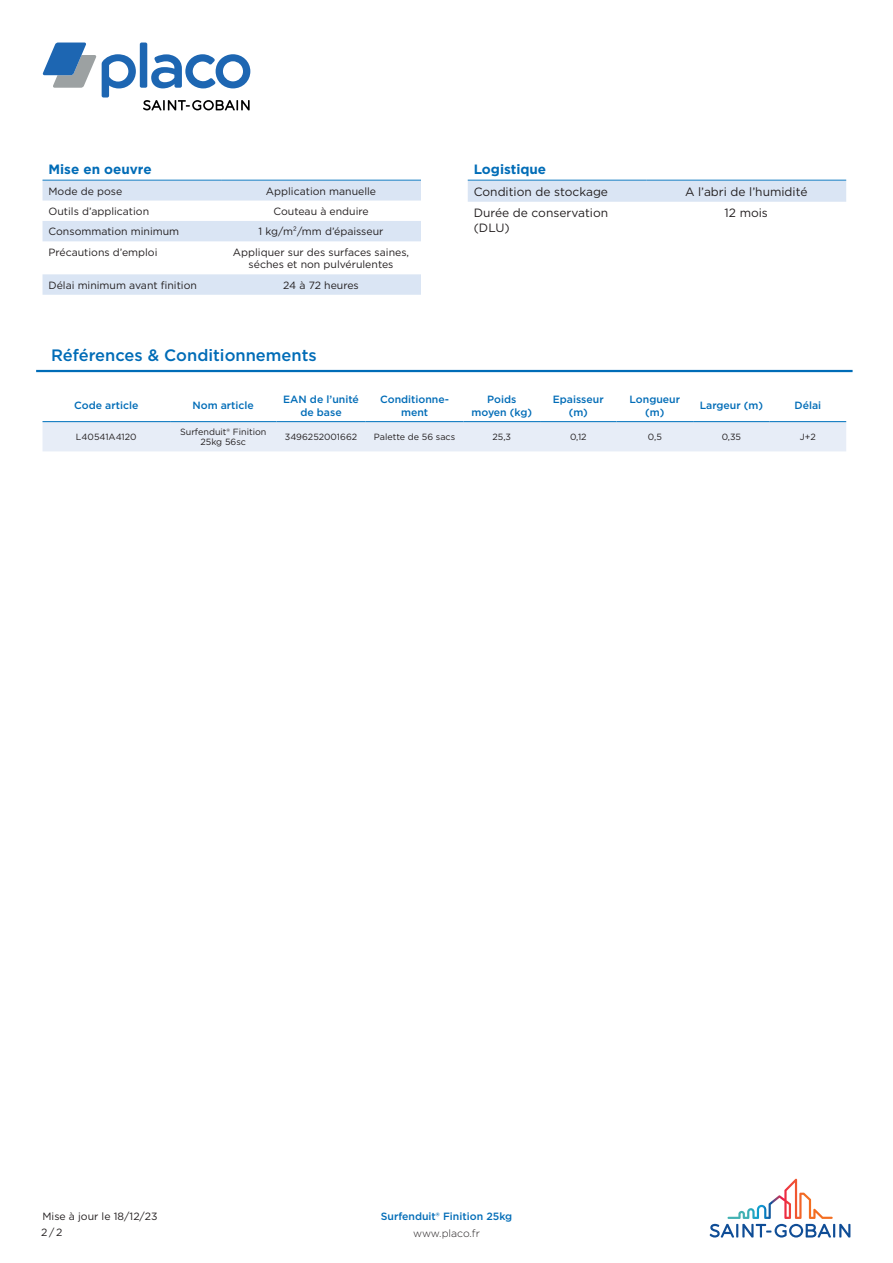
<style>
.page{position:relative;width:893px;height:1263px;background:#fff}
.page>*{position:absolute;margin:0;border:0;box-sizing:border-box;transform-origin:0 0}
.t1{font:500 16.5px "Gotham";color:#006cb7}
.attribute_group{font:700 13.5px "Gotham";color:#006cb7}
.column_1{font:12px/14.4px "Gotham";color:#231f20}
.column_2{font:12px "Gotham";color:#231f20}
.column_2-2{font:10.5px/16.6px "Gotham";color:#231f20}
.column_header_1_colu{font:500 10.5px/12.6px "Gotham";color:#006cb7;text-align:center}
.column_1-2{font:10.5px "Gotham";color:#231f20}
.Product_Name_Master{font:500 10.5px "Gotham";color:#006cb7}
.t2{font:300 10.5px "Gotham";color:#231f20}
.column_2-3{font:9px/10.8px "Gotham";color:#231f20;text-align:center}
.column_4{font:9px "Gotham";color:#231f20}
.column_3{font:9px "Gotham";color:#231f20}
.column_1-3{font:9px "Gotham";color:#231f20}
.column_5{font:9px "Gotham";color:#231f20}
.column_6{font:9px "Gotham";color:#231f20}
.column_8{font:9px "Gotham";color:#231f20}
.column_7{font:9px "Gotham";color:#231f20}
.column_9{font:9px "Gotham";color:#231f20}
</style>
<div class="page">
<svg style="left:710px;top:1179px;width:140px;height:58px"></svg>
<svg style="left:143px;top:100px;width:107px;height:10px"></svg>
<div style="left:140px;top:43px;width:7px;height:45px;background:#1d66b2;border-radius:2px"></div>
<svg style="left:42px;top:43px;width:94px;height:55px"></svg>
<svg style="left:151px;top:54px;width:99px;height:34px"></svg>
<svg style="left:43px;top:181px;width:378px;height:114px"></svg>
<hr style="left:43px;top:180px;width:178px;height:1px;background:#167ec2">
<hr style="left:221px;top:180px;width:200px;height:1px;background:#167ec2">
<div style="left:468px;top:181px;width:378px;height:21px;background:#dae5f4"></div>
<hr style="left:468px;top:180px;width:178px;height:1px;background:#167ec2">
<hr style="left:646px;top:180px;width:200px;height:1px;background:#167ec2">
<hr style="left:36px;top:370px;width:817px;height:2px;background:#006cb7">
<div style="left:43px;top:422px;width:803px;height:29px;background:#e7edf7"></div>
<hr style="left:43px;top:421px;width:127px;height:1px;background:#167ec2">
<hr style="left:170px;top:421px;width:106px;height:1px;background:#167ec2">
<hr style="left:276px;top:421px;width:90px;height:1px;background:#167ec2">
<hr style="left:366px;top:421px;width:97px;height:1px;background:#167ec2">
<hr style="left:463px;top:421px;width:77px;height:1px;background:#167ec2">
<hr style="left:540px;top:421px;width:77px;height:1px;background:#167ec2">
<hr style="left:617px;top:421px;width:76px;height:1px;background:#167ec2">
<hr style="left:693px;top:421px;width:77px;height:1px;background:#167ec2">
<hr style="left:770px;top:421px;width:76px;height:1px;background:#167ec2">
<p class="attribute_group" style="left:49px;top:160px;width:105px">Mise en oeuvre</p>
<p class="column_1-2" style="left:49px;top:184px;width:75px">Mode de pose</p>
<p class="column_2-2" style="left:266px;top:182px;width:112px">Application manuelle</p>
<p class="column_1-2" style="left:49px;top:204px;width:102px">Outils d’application</p>
<p class="column_2-2" style="left:273px;top:203px;width:97px">Couteau à enduire</p>
<p class="column_1-2" style="left:49px;top:225px;width:132px">Consommation minimum</p>
<p class="column_2-2" style="left:259px;top:223px;width:126px">1 kg/m²/mm d’épaisseur</p>
<p class="column_1-2" style="left:49px;top:245px;width:110px">Précautions d’emploi</p>
<p class="column_2-2" style="left:233px;top:245px;width:178px;line-height:12.6px;text-align:center">Appliquer sur des surfaces saines, séches et non pulvérulentes</p>
<p class="column_1-2" style="left:49px;top:278px;width:150px">Délai minimum avant finition</p>
<p class="column_2-2" style="left:283px;top:276px;width:77px">24 à 72 heures</p>
<p class="t1" style="left:51px;top:345px;width:267px">Références &amp; Conditionnements</p>
<p class="attribute_group" style="left:474px;top:160px;width:74px">Logistique</p>
<p class="column_1" style="left:474px;top:184px;width:136px">Condition de stockage</p>
<p class="column_2" style="left:685px;top:184px;width:124px">A l’abri de l’humidité</p>
<p class="column_1" style="left:474px;top:206px;width:136px">Durée de conservation (DLU)</p>
<p class="column_2" style="left:725px;top:205px;width:45px">12 mois</p>
<p class="column_header_1_colu" style="left:74px;top:399px;width:66px">Code article</p>
<p class="column_header_1_colu" style="left:192px;top:399px;width:63px">Nom article</p>
<p class="column_header_1_colu" style="left:283px;top:393px;width:77px">EAN de l’unité de base</p>
<p class="column_header_1_colu" style="left:380px;top:393px;width:70px">Conditionne&shy;ment</p>
<p class="column_header_1_colu" style="left:471px;top:393px;width:62px">Poids moyen (kg)</p>
<p class="column_header_1_colu" style="left:553px;top:393px;width:52px">Epaisseur (m)</p>
<p class="column_header_1_colu" style="left:630px;top:393px;width:52px">Longueur (m)</p>
<p class="column_header_1_colu" style="left:700px;top:399px;width:65px">Largeur (m)</p>
<p class="column_header_1_colu" style="left:795px;top:399px;width:28px">Délai</p>
<p class="column_1-3" style="left:76px;top:431px;width:62px">L40541A4120</p>
<p class="column_2-3" style="left:180px;top:426px;width:88px">Surfenduit® Finition<br>25kg 56sc</p>
<p class="column_3" style="left:285px;top:431px;width:74px">3496252001662</p>
<p class="column_4" style="left:374px;top:431px;width:83px">Palette de 56 sacs</p>
<p class="column_5" style="left:492px;top:431px;width:20px">25,3</p>
<p class="column_6" style="left:570px;top:431px;width:18px">0,12</p>
<p class="column_7" style="left:648px;top:431px;width:15px">0,5</p>
<p class="column_8" style="left:722px;top:431px;width:21px">0,35</p>
<p class="column_9" style="left:800px;top:431px;width:17px">J+2</p>
<p class="column_2-2" style="left:41px;top:1207px;width:118px">Mise à jour le 18/12/23<br>2/2</p>
<p class="Product_Name_Master" style="left:381px;top:1209px;width:133px">Surfenduit® Finition 25kg</p>
<p class="t2" style="left:413px;top:1227px;width:68px">www.placo.fr</p>
</div>
